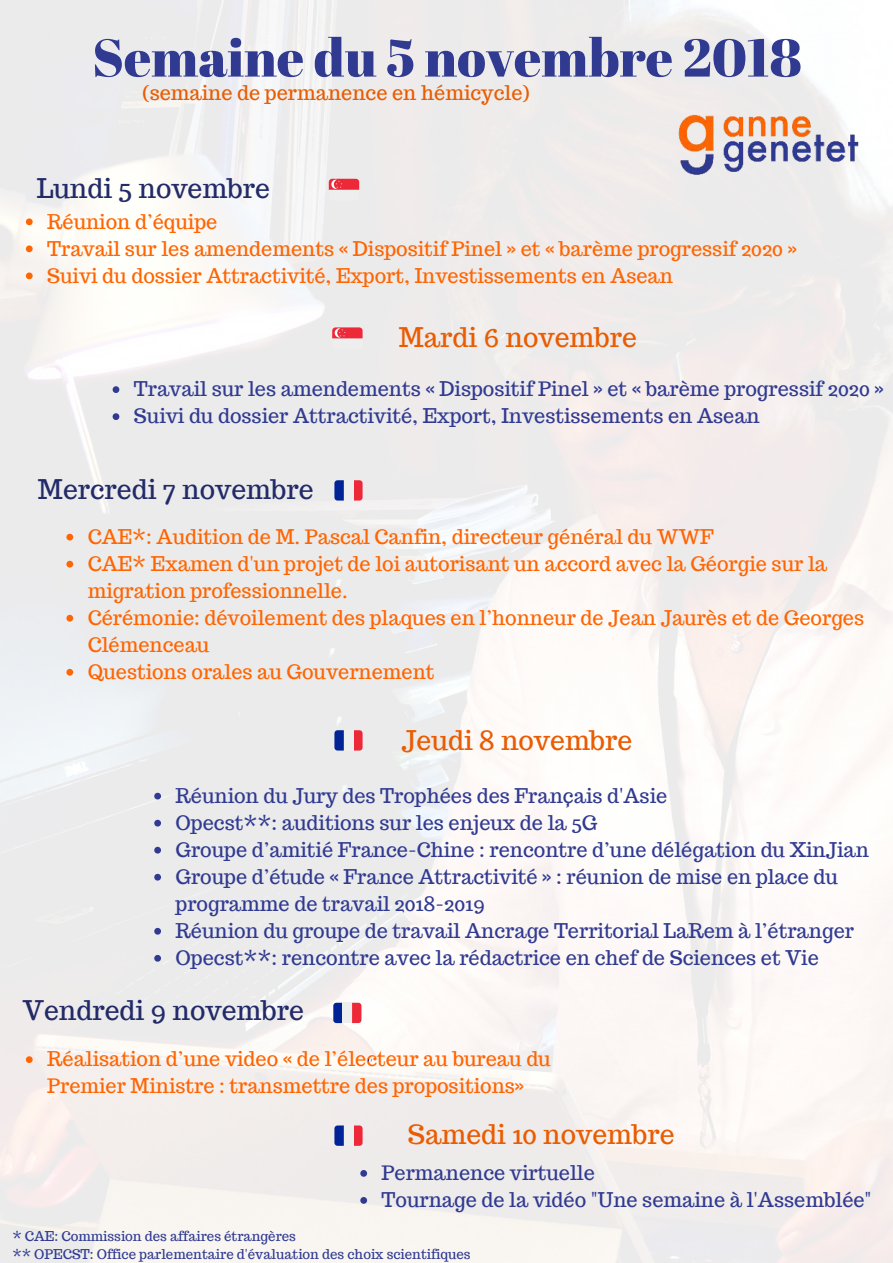
<style>
.page{position:relative;width:893px;height:1263px;background:#fff}
.page>*{position:absolute;margin:0;border:0;box-sizing:border-box;transform-origin:0 0}
.t1{font:52.95px "Abril Fatface";color:#303a91}
.t2{font:26.55px "Trocchi";color:#222a68}
.t3{font:26.55px "Trocchi";color:#e95c01}
.t4{font:19.8px/27px "Trocchi";color:#303a91}
.t5{font:19.8px/27px "Trocchi";color:#ff6502}
.t6{font:19.8px "Trocchi";color:#e95c01}
.t7{font:13.2px/18px "Trocchi";color:#303a91}
</style>
<div class="page">
<img style="left:0;top:0;width:893px;height:1263px">
<svg style="left:26px;top:218px;width:7px;height:7px"></svg>
<svg style="left:26px;top:245px;width:7px;height:7px"></svg>
<svg style="left:26px;top:272px;width:7px;height:7px"></svg>
<svg style="left:113px;top:386px;width:6px;height:7px"></svg>
<svg style="left:113px;top:413px;width:6px;height:7px"></svg>
<svg style="left:66px;top:534px;width:7px;height:6px"></svg>
<svg style="left:66px;top:561px;width:7px;height:6px"></svg>
<svg style="left:66px;top:615px;width:7px;height:7px"></svg>
<svg style="left:66px;top:669px;width:7px;height:7px"></svg>
<svg style="left:154px;top:793px;width:7px;height:6px"></svg>
<svg style="left:154px;top:820px;width:7px;height:6px"></svg>
<svg style="left:154px;top:847px;width:7px;height:6px"></svg>
<svg style="left:154px;top:874px;width:7px;height:6px"></svg>
<svg style="left:154px;top:928px;width:7px;height:7px"></svg>
<svg style="left:154px;top:955px;width:7px;height:7px"></svg>
<svg style="left:26px;top:1056px;width:7px;height:7px"></svg>
<img style="left:660px;top:113px;width:208px;height:64px">
<svg style="left:360px;top:1170px;width:7px;height:7px"></svg>
<svg style="left:360px;top:1197px;width:7px;height:7px"></svg>
<div style="left:329px;top:179px;width:30px;height:22px;background:#eee;border-radius:3px"></div>
<svg style="left:329px;top:179px;width:30px;height:11px"></svg>
<div style="left:332px;top:327px;width:31px;height:22px;background:#eee;border-radius:3px"></div>
<svg style="left:332px;top:327px;width:31px;height:11px"></svg>
<svg style="left:353px;top:480px;width:10px;height:21px"></svg>
<svg style="left:334px;top:480px;width:10px;height:21px"></svg>
<div style="left:344px;top:480px;width:9px;height:21px;background:#eee"></div>
<svg style="left:353px;top:730px;width:10px;height:20px"></svg>
<svg style="left:334px;top:730px;width:10px;height:20px"></svg>
<div style="left:344px;top:730px;width:9px;height:20px;background:#eee"></div>
<svg style="left:352px;top:1003px;width:9px;height:20px"></svg>
<svg style="left:333px;top:1003px;width:10px;height:20px"></svg>
<div style="left:343px;top:1003px;width:9px;height:20px;background:#eee"></div>
<svg style="left:353px;top:1125px;width:10px;height:21px"></svg>
<svg style="left:334px;top:1125px;width:10px;height:21px"></svg>
<div style="left:344px;top:1125px;width:9px;height:21px;background:#eee"></div>
<h1 class="t1" style="left:92px;top:21px;width:711px">Semaine du 5 novembre 2018</h1>
<p class="t6" style="left:143px;top:80px;width:389px">(semaine de permanence en hémicycle)</p>
<h2 class="t2" style="left:37px;top:171px;width:235px">Lundi 5 novembre</h2>
<p class="t5" style="left:47px;top:208px;width:751px">Réunion d’équipe<br>Travail sur les amendements « Dispositif Pinel » et « barème progressif 2020 »<br>Suivi du dossier Attractivité, Export, Investissements en Asean</p>
<h2 class="t3" style="left:399px;top:320px;width:240px">Mardi 6 novembre</h2>
<p class="t4" style="left:134px;top:376px;width:751px">Travail sur les amendements « Dispositif Pinel » et « barème progressif 2020 »<br>Suivi du dossier Attractivité, Export, Investissements en Asean</p>
<h2 class="t2" style="left:38px;top:472px;width:277px">Mercredi 7 novembre</h2>
<p class="t5" style="left:88px;top:523px;width:778px">CAE*: Audition de M. Pascal Canfin, directeur général du WWF<br>CAE* Examen d'un projet de loi autorisant un accord avec la Géorgie sur la migration professionnelle.<br>Cérémonie: dévoilement des plaques en l’honneur de Jean Jaurès et de Georges Clémenceau<br>Questions orales au Gouvernement</p>
<h2 class="t3" style="left:402px;top:723px;width:232px">Jeudi 8 novembre</h2>
<p class="t4" style="left:176px;top:782px;width:695px">Réunion du Jury des Trophées des Français d'Asie<br>Opecst**: auditions sur les enjeux de la 5G<br>Groupe d’amitié France-Chine : rencontre d’une délégation du XinJian Groupe d’étude « France Attractivité » : réunion de mise en place du programme de travail 2018-2019<br>Réunion du groupe de travail Ancrage Territorial LaRem à l’étranger Opecst**: rencontre avec la rédactrice en chef de Sciences et Vie</p>
<h2 class="t2" style="left:23px;top:993px;width:283px">Vendredi 9 novembre</h2>
<p class="t5" style="left:47px;top:1045px;width:505px">Réalisation d’une video « de l’électeur au bureau du<br>Premier Ministre : transmettre des propositions»</p>
<h2 class="t3" style="left:408px;top:1117px;width:268px">Samedi 10 novembre</h2>
<p class="t4" style="left:382px;top:1159px;width:491px">Permanence virtuelle<br>Tournage de la vidéo "Une semaine à l'Assemblée"</p>
<p class="t7" style="left:12px;top:1227px;width:460px">* CAE: Commission des affaires étrangères<br>** OPECST: Office parlementaire d'évaluation des choix scientifiques</p>
</div>
